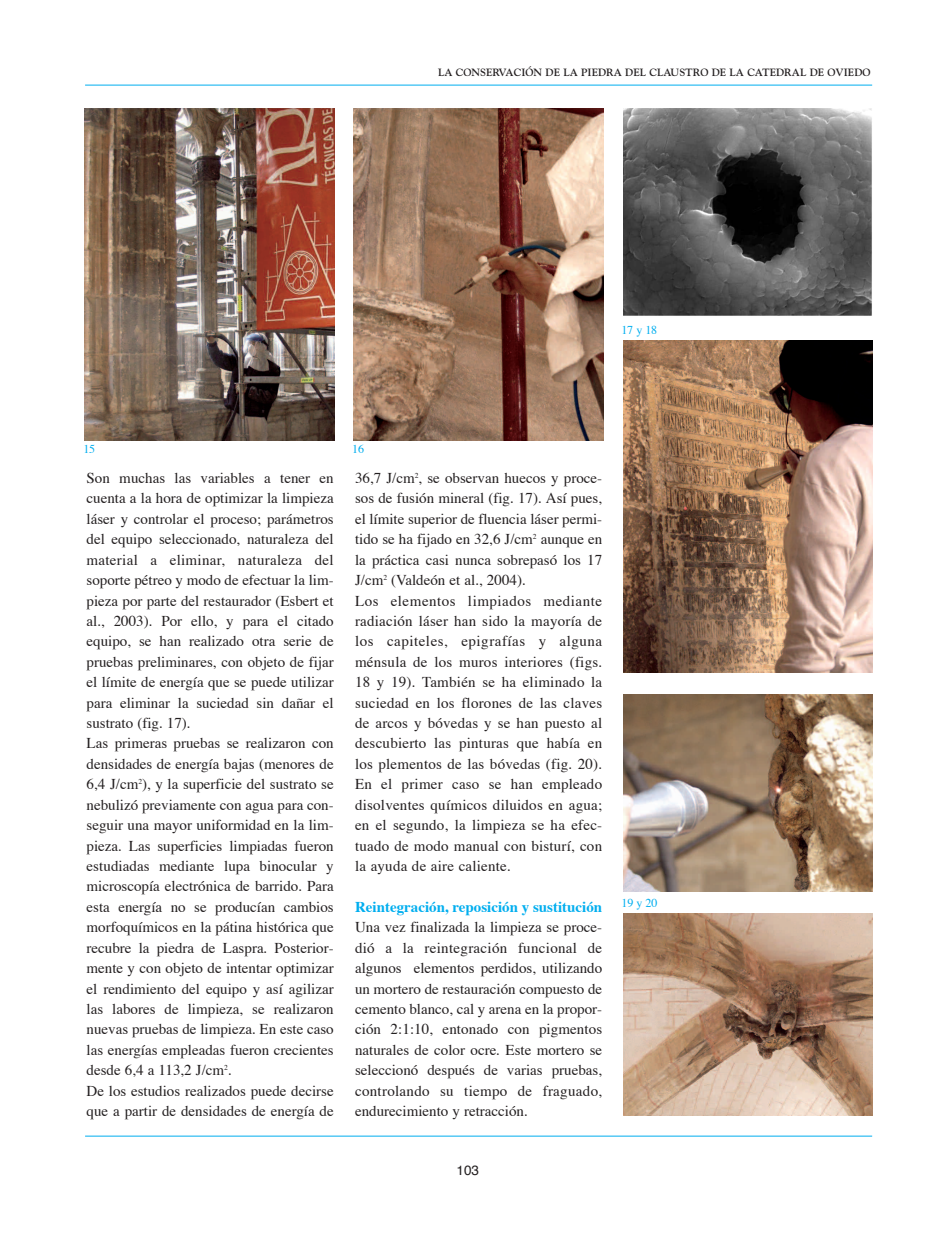
<style>
.page{position:relative;width:936px;height:1234px;background:#fff}
.page>*{position:absolute;margin:0;border:0;box-sizing:border-box;transform-origin:0 0}
.t1{font:15px/20.4px "Times";color:#231f20}
.t2{font:700 15px "Times";color:#00aeef}
.t3{font:13.5px "Helvetica";color:#231f20}
.t4{font:12px "Times";letter-spacing:-.01em;color:#00aeef}
.t5{font:700 10.5px "Goudy";color:#231f20}
</style>
<div class="page">
<hr style="left:85px;top:85px;width:787px;height:1px;background:#00aeef">
<hr style="left:85px;top:1135px;width:787px;height:1px;background:#00aeef">
<img style="left:623px;top:108px;width:249px;height:208px">
<img style="left:85px;top:108px;width:249px;height:332px">
<img style="left:353px;top:108px;width:250px;height:332px">
<img style="left:623px;top:341px;width:249px;height:331px">
<img style="left:623px;top:694px;width:249px;height:197px">
<img style="left:623px;top:913px;width:249px;height:202px">
<p class="t5" style="left:438px;top:66px;width:434px">LA CONSERVACIÓN DE LA PIEDRA DEL CLAUSTRO DE LA CATEDRAL DE OVIEDO</p>
<p class="t4" style="left:621px;top:324px;width:37px">17 y 18</p>
<p class="t4" style="left:83px;top:444px;width:13px">15</p>
<p class="t4" style="left:352px;top:444px;width:13px">16</p>
<p class="t1" style="left:87px;top:469px;width:249px">Son muchas las variables a tener en cuenta a la hora de optimizar la limpieza láser y controlar el proceso; parámetros del equipo seleccionado, naturaleza del material a eliminar, naturaleza del soporte pétreo y modo de efectuar la lim&shy;pieza por parte del restaurador (Esbert et al., 2003). Por ello, y para el citado equipo, se han realizado otra serie de pruebas preliminares, con objeto de fijar el límite de energía que se puede utilizar para eliminar la suciedad sin dañar el sustrato (fig. 17).<br>Las primeras pruebas se realizaron con densidades de energía bajas (menores de 6,4 J/cm<sup>2</sup>), y la superficie del sustrato se nebulizó previamente con agua para con&shy;seguir una mayor uniformidad en la lim&shy;pieza. Las superficies limpiadas fueron estudiadas mediante lupa binocular y microscopía electrónica de barrido. Para esta energía no se producían cambios morfoquímicos en la pátina histórica que recubre la piedra de Laspra. Posterior&shy;mente y con objeto de intentar optimizar el rendimiento del equipo y así agilizar las labores de limpieza, se realizaron nuevas pruebas de limpieza. En este caso las energías empleadas fueron crecientes desde 6,4 a 113,2 J/cm<sup>2</sup>.<br>De los estudios realizados puede decirse que a partir de densidades de energía de</p>
<p class="t1" style="left:355px;top:469px;width:249px">36,7 J/cm<sup>2</sup>, se observan huecos y proce&shy;sos de fusión mineral (fig. 17). Así pues, el límite superior de fluencia láser permi&shy;tido se ha fijado en 32,6 J/cm<sup>2</sup> aunque en la práctica casi nunca sobrepasó los 17<br>J/cm<sup>2</sup> (Valdeón et al., 2004).<br>Los elementos limpiados mediante radiación láser han sido la mayoría de los capiteles, epigrafías y alguna ménsula de los muros interiores (figs.<br>18 y 19). También se ha eliminado la suciedad en los florones de las claves de arcos y bóvedas y se han puesto al descubierto las pinturas que había en los plementos de las bóvedas (fig. 20).<br>En el primer caso se han empleado disolventes químicos diluidos en agua; en el segundo, la limpieza se ha efec&shy;tuado de modo manual con bisturí, con la ayuda de aire caliente.</p>
<p class="t2" style="left:355px;top:900px;width:249px">Reintegración, reposición y sustitución</p>
<p class="t1" style="left:355px;top:918px;width:249px;text-align:justify">Una vez finalizada la limpieza se proce&shy;dió a la reintegración funcional de algunos elementos perdidos, utilizando un mortero de restauración compuesto de cemento blanco, cal y arena en la propor&shy;ción 2:1:10, entonado con pigmentos naturales de color ocre. Este mortero se seleccionó después de varias pruebas, controlando su tiempo de fraguado, endurecimiento y retracción.</p>
<p class="t3" style="left:456px;top:1163px;width:24px">103</p>
<p class="t4" style="left:621px;top:898px;width:37px">19 y 20</p>
</div>
